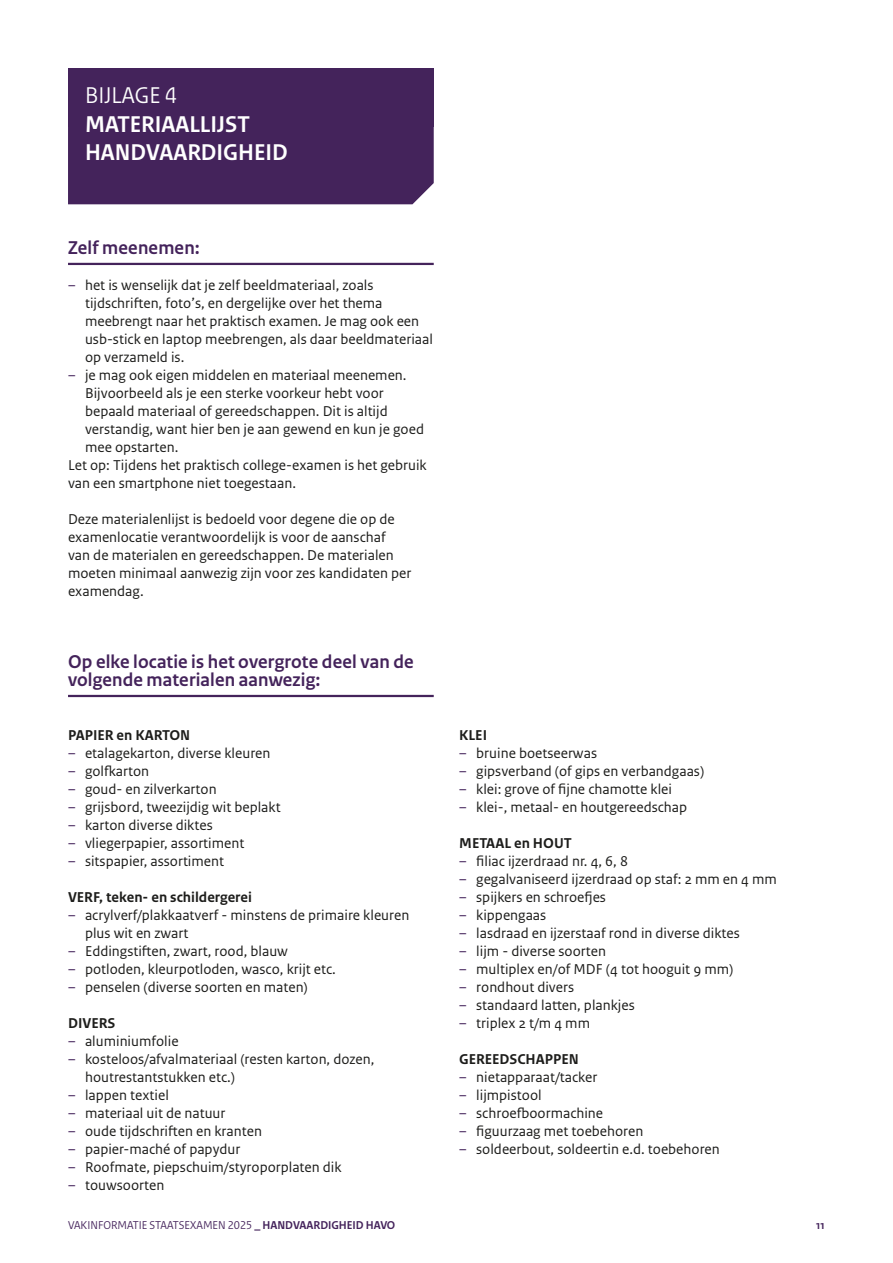
<style>
.page{position:relative;width:893px;height:1263px;background:#fff}
.page>*{position:absolute;margin:0;border:0;box-sizing:border-box;transform-origin:0 0}
.H3_bijlagekop-1b{font:700 24px/28.5px "Rijksoverheid Sans Heading";color:#fff}
.H2_bijlagekop-1a{font:24px "Rijksoverheid Sans Heading";color:#fff}
.H4_subkop_met_lijn{font:700 19.5px/18px "Rijksoverheid Sans Heading";letter-spacing:.01em;color:#44235b}
.P_bodytekst{font:15px/18px "Rijksoverheid Sans Text";color:#1d1d1b}
.P_plat{font:15px/18px "Rijksoverheid Sans Text";color:#1d1d1b}
.H5_tussenkop{font:700 15px "Rijksoverheid Sans Text";color:#1d1d1b}
.t1{font:12px "Rijksoverheid Sans Heading";color:#44235b}
.t2{font:700 12px "Rijksoverheid Sans Heading";color:#44235b}
.s1{color:#44235b}
.s2{font-weight:700}
</style>
<div class="page">
<hr style="left:68px;top:263px;width:366px;height:2px;background:#44235b">
<hr style="left:68px;top:695px;width:366px;height:2px;background:#44235b">
<div style="left:68px;top:68px;width:366px;height:58px;background:#44235b"></div>
<div style="left:68px;top:126px;width:366px;height:78px;background:#44235b"></div>
<h2 class="H2_bijlagekop-1a" style="left:85px;top:81px;width:93px">BIJLAGE 4</h2>
<h3 class="H3_bijlagekop-1b" style="left:85px;top:110px;width:204px">MATERIAALLIJST<br>HANDVAARDIGHEID</h3>
<h4 class="H4_subkop_met_lijn" style="left:68px;top:239px;width:133px">Zelf meenemen:</h4>
<p class="P_bodytekst" style="left:85px;top:277px;width:350px;text-indent:-17px"><span class="s1">–</span> het is wenselijk dat je zelf beeldmateriaal, zoals tijdschriften, foto’s, en dergelijke over het thema meebrengt naar het praktisch examen. Je mag ook een usb-stick en laptop meebrengen, als daar beeldmateriaal op verzameld is.</p>
<p class="P_bodytekst" style="left:85px;top:367px;width:340px;text-indent:-17px"><span class="s1">–</span> je mag ook eigen middelen en materiaal meenemen.<br>Bijvoorbeeld als je een sterke voorkeur hebt voor bepaald materiaal of gereedschappen. Dit is altijd verstandig, want hier ben je aan gewend en kun je goed mee opstarten.</p>
<p class="P_plat" style="left:68px;top:457px;width:360px">Let op: Tijdens het praktisch college-examen is het gebruik van een smartphone niet toegestaan.</p>
<p class="P_bodytekst" style="left:68px;top:511px;width:345px">Deze materialenlijst is bedoeld voor degene die op de examenlocatie verantwoordelijk is voor de aanschaf van de materialen en gereedschappen. De materialen moeten minimaal aanwezig zijn voor zes kandidaten per examendag.</p>
<h4 class="H4_subkop_met_lijn" style="left:68px;top:653px;width:347px">Op elke locatie is het overgrote deel van de volgende materialen aanwezig:</h4>
<h5 class="H5_tussenkop" style="left:68px;top:727px;width:124px">PAPIER en KARTON</h5>
<p class="P_bodytekst" style="left:68px;top:745px;width:204px"><span class="s1">–</span> etalagekarton, diverse kleuren</p>
<p class="P_bodytekst" style="left:68px;top:763px;width:83px"><span class="s1">–</span> golfkarton</p>
<p class="P_bodytekst" style="left:68px;top:781px;width:150px"><span class="s1">–</span> goud- en zilverkarton</p>
<p class="P_bodytekst" style="left:68px;top:799px;width:214px"><span class="s1">–</span> grijsbord, tweezijdig wit beplakt</p>
<p class="P_bodytekst" style="left:68px;top:817px;width:146px"><span class="s1">–</span> karton diverse diktes</p>
<p class="P_bodytekst" style="left:68px;top:835px;width:178px"><span class="s1">–</span> vliegerpapier, assortiment</p>
<p class="P_bodytekst" style="left:68px;top:853px;width:158px"><span class="s1">–</span> sitspapier, assortiment</p>
<h5 class="H5_tussenkop" style="left:68px;top:889px;width:185px">VERF, teken- en schildergerei</h5>
<p class="P_bodytekst" style="left:85px;top:907px;width:326px;text-indent:-17px"><span class="s1">–</span> acrylverf/plakkaatverf - minstens de primaire kleuren plus wit en zwart</p>
<p class="P_bodytekst" style="left:68px;top:943px;width:221px"><span class="s1">–</span> Eddingstiften, zwart, rood, blauw</p>
<p class="P_bodytekst" style="left:68px;top:961px;width:269px"><span class="s1">–</span> potloden, kleurpotloden, wasco, krijt etc.</p>
<p class="P_bodytekst" style="left:68px;top:979px;width:241px"><span class="s1">–</span> penselen (diverse soorten en maten)</p>
<h5 class="H5_tussenkop" style="left:68px;top:1015px;width:49px">DIVERS</h5>
<p class="P_bodytekst" style="left:68px;top:1033px;width:112px"><span class="s1">–</span> aluminiumfolie</p>
<p class="P_bodytekst" style="left:85px;top:1051px;width:291px;text-indent:-17px"><span class="s1">–</span> kosteloos/afvalmateriaal (resten karton, dozen, houtrestantstukken etc.)</p>
<p class="P_bodytekst" style="left:68px;top:1087px;width:102px"><span class="s1">–</span> lappen textiel</p>
<p class="P_bodytekst" style="left:68px;top:1105px;width:159px"><span class="s1">–</span> materiaal uit de natuur</p>
<p class="P_bodytekst" style="left:68px;top:1123px;width:195px"><span class="s1">–</span> oude tijdschriften en kranten</p>
<p class="P_bodytekst" style="left:68px;top:1141px;width:174px"><span class="s1">–</span> papier-maché of papydur</p>
<p class="P_bodytekst" style="left:68px;top:1159px;width:275px"><span class="s1">–</span> Roofmate, piepschuim/styroporplaten dik</p>
<p class="P_bodytekst" style="left:68px;top:1177px;width:98px"><span class="s1">–</span> touwsoorten</p>
<h5 class="H5_tussenkop" style="left:459px;top:727px;width:29px">KLEI</h5>
<p class="P_bodytekst" style="left:459px;top:745px;width:139px"><span class="s1">–</span> bruine boetseerwas</p>
<p class="P_bodytekst" style="left:459px;top:763px;width:246px"><span class="s1">–</span> gipsverband (of gips en verbandgaas)</p>
<p class="P_bodytekst" style="left:459px;top:781px;width:214px"><span class="s1">–</span> klei: grove of fijne chamotte klei</p>
<p class="P_bodytekst" style="left:459px;top:799px;width:229px"><span class="s1">–</span> klei-, metaal- en houtgereedschap</p>
<h5 class="H5_tussenkop" style="left:459px;top:835px;width:114px">METAAL en HOUT</h5>
<p class="P_bodytekst" style="left:459px;top:853px;width:170px"><span class="s1">–</span> filiac ijzerdraad nr. 4, 6, 8</p>
<p class="P_bodytekst" style="left:459px;top:871px;width:319px"><span class="s1">–</span> gegalvaniseerd ijzerdraad op staf: 2 mm en 4 mm</p>
<p class="P_bodytekst" style="left:459px;top:889px;width:148px"><span class="s1">–</span> spijkers en schroefjes</p>
<p class="P_bodytekst" style="left:459px;top:907px;width:89px"><span class="s1">–</span> kippengaas</p>
<p class="P_bodytekst" style="left:459px;top:925px;width:282px"><span class="s1">–</span> lasdraad en ijzerstaaf rond in diverse diktes</p>
<p class="P_bodytekst" style="left:459px;top:943px;width:148px"><span class="s1">–</span> lijm - diverse soorten</p>
<p class="P_bodytekst" style="left:459px;top:961px;width:276px"><span class="s1">–</span> multiplex en/of MDF (4 tot hooguit 9 mm)</p>
<p class="P_bodytekst" style="left:459px;top:979px;width:116px"><span class="s1">–</span> rondhout divers</p>
<p class="P_bodytekst" style="left:459px;top:997px;width:177px"><span class="s1">–</span> standaard latten, plankjes</p>
<p class="P_bodytekst" style="left:459px;top:1015px;width:132px"><span class="s1">–</span> triplex 2 t/m 4 mm</p>
<h5 class="H5_tussenkop" style="left:459px;top:1051px;width:121px">GEREEDSCHAPPEN</h5>
<p class="P_bodytekst" style="left:459px;top:1069px;width:140px"><span class="s1">–</span> nietapparaat/tacker</p>
<p class="P_bodytekst" style="left:459px;top:1087px;width:84px"><span class="s1">–</span> lijmpistool</p>
<p class="P_bodytekst" style="left:459px;top:1105px;width:145px"><span class="s1">–</span> schroefboormachine</p>
<p class="P_bodytekst" style="left:459px;top:1123px;width:186px"><span class="s1">–</span> figuurzaag met toebehoren</p>
<p class="P_bodytekst" style="left:459px;top:1141px;width:262px"><span class="s1">–</span> soldeerbout, soldeertin e.d. toebehoren</p>
<p class="t1" style="left:68px;top:1218px;width:329px">VAKINFORMATIE STAATSEXAMEN 2025 <span class="s2">_ HANDVAARDIGHEID HAVO</span></p>
<p class="t2" style="left:816px;top:1219px;width:10px">11</p>
</div>
